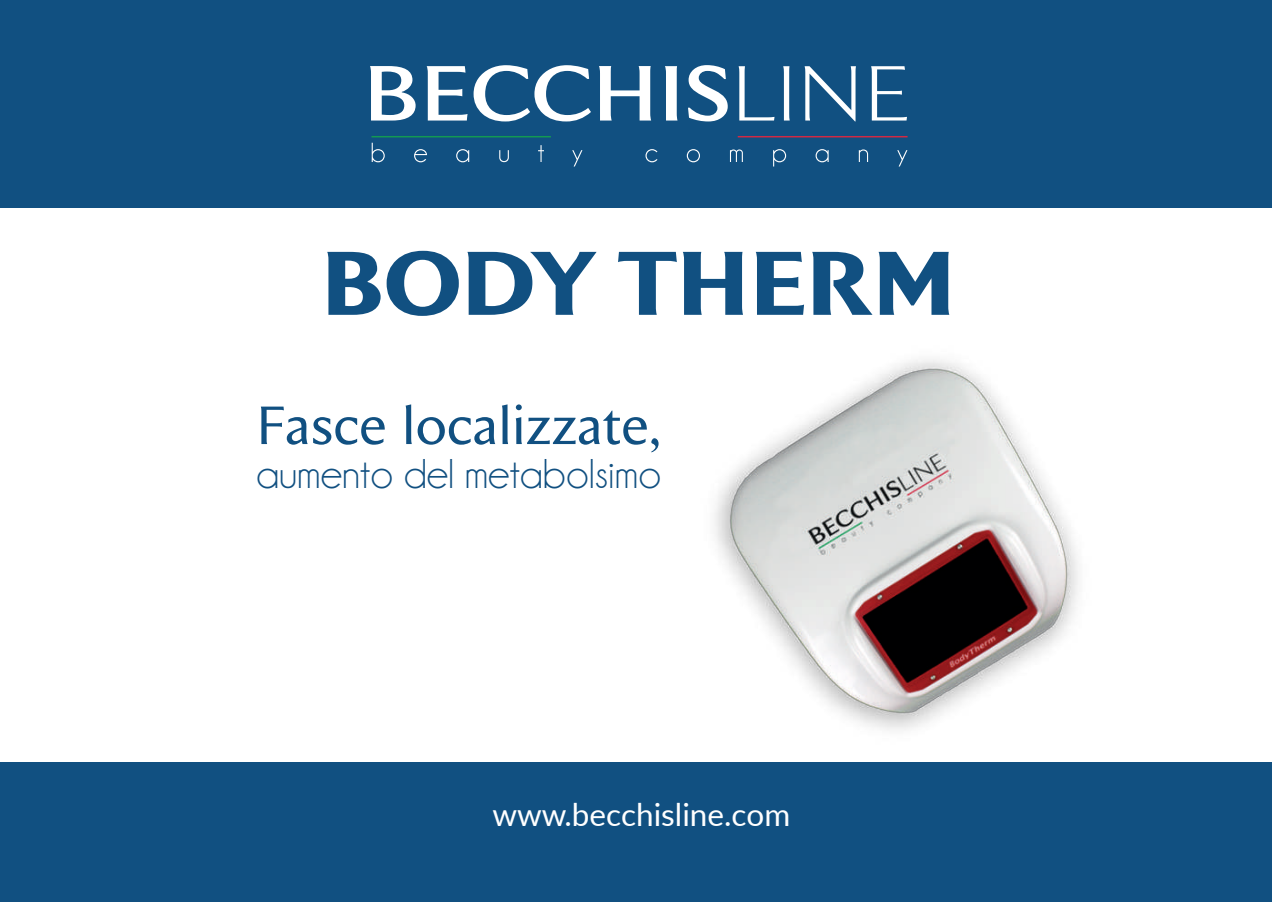
<style>
.page{position:relative;width:1272px;height:902px;background:#fff}
.page>*{position:absolute;margin:0;border:0;box-sizing:border-box;transform-origin:0 0}
.t1{font:700 90px "Intrinseca";color:#115081}
.t2{font:54px "Intrinseca";color:#115081}
.t3{font:42px "Champagne&Limousines";color:#115081}
.t4{font:31.5px "Lato";color:#fff}
</style>
<div class="page">
<div style="left:0;top:762px;width:1271px;height:139px;background:#115081"></div>
<div style="left:0;top:0;width:1271px;height:208px;background:#115081"></div>
<svg style="left:370px;top:66px;width:45px;height:54px"></svg>
<svg style="left:426px;top:66px;width:41px;height:54px"></svg>
<svg style="left:473px;top:65px;width:118px;height:56px"></svg>
<svg style="left:599px;top:66px;width:52px;height:54px"></svg>
<svg style="left:665px;top:66px;width:12px;height:54px"></svg>
<svg style="left:688px;top:65px;width:39px;height:56px"></svg>
<svg style="left:738px;top:66px;width:36px;height:54px"></svg>
<svg style="left:783px;top:66px;width:6px;height:54px"></svg>
<svg style="left:804px;top:66px;width:52px;height:55px"></svg>
<svg style="left:871px;top:66px;width:36px;height:54px"></svg>
<hr style="left:737px;top:136px;width:170px;height:1px;background:#d12943">
<hr style="left:371px;top:136px;width:180px;height:1px;background:#139952">
<svg style="left:372px;top:143px;width:13px;height:19px"></svg>
<svg style="left:414px;top:149px;width:13px;height:13px"></svg>
<svg style="left:456px;top:149px;width:13px;height:13px"></svg>
<svg style="left:499px;top:150px;width:10px;height:12px"></svg>
<svg style="left:538px;top:145px;width:6px;height:17px"></svg>
<svg style="left:572px;top:150px;width:10px;height:16px"></svg>
<svg style="left:645px;top:149px;width:12px;height:13px"></svg>
<svg style="left:686px;top:149px;width:14px;height:13px"></svg>
<svg style="left:730px;top:149px;width:13px;height:13px"></svg>
<svg style="left:773px;top:149px;width:13px;height:17px"></svg>
<svg style="left:815px;top:149px;width:13px;height:13px"></svg>
<svg style="left:858px;top:149px;width:10px;height:13px"></svg>
<svg style="left:897px;top:150px;width:10px;height:16px"></svg>
<img style="left:714px;top:359px;width:364px;height:371px">
<h1 class="t1" style="left:321px;top:229px;width:636px">BODY THERM</h1>
<p class="t2" style="left:256px;top:393px;width:406px">Fasce localizzate,</p>
<p class="t3" style="left:256px;top:452px;width:406px">aumento del metabolsimo</p>
<p class="t4" style="left:492px;top:792px;width:299px">www.becchisline.com</p>
</div>
